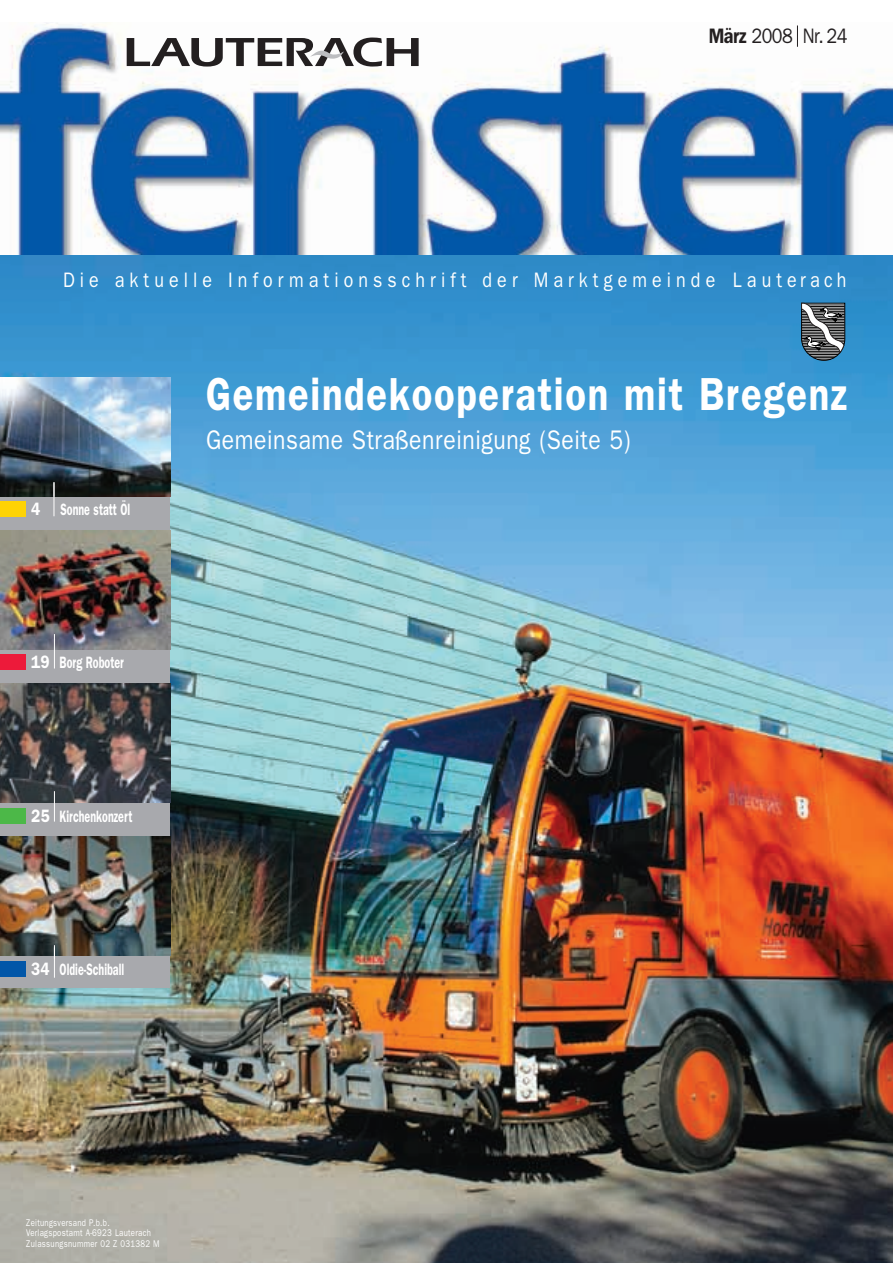
<style>
.page{position:relative;width:893px;height:1263px;background:#fff}
.page>*{position:absolute;margin:0;border:0;box-sizing:border-box;transform-origin:0 0}
.t1{font:600 46.5px "Franklin Gothic";letter-spacing:.045em;color:#fff;scale:.82 1}
.t2{font:27px "Franklin Gothic";letter-spacing:.025em;color:#fff;scale:.85 1}
.t3{font:21px "Franklin Gothic";letter-spacing:.285em;color:#fff;scale:.85 1}
.t4{font:21px "Franklin Gothic";letter-spacing:-.03em;color:#231f20;scale:.85 1}
.t5{font:600 16.5px "Franklin Gothic";color:#fff;scale:.65 1}
.t6{font:9.75px/10.5px "Franklin Gothic";letter-spacing:.035em;color:#fff;scale:.8 1}
.s1{font-weight:600}
.s2{font-size:18px}
</style>
<div class="page">
<img style="left:0;top:254px;width:893px;height:1009px">
<div style="left:0;top:378px;width:170px;height:610px;background:#a8a9ad"></div>
<svg style="left:0;top:23px;width:893px;height:231px"></svg>
<svg style="left:797px;top:26px;width:1px;height:21px"></svg>
<img style="left:0;top:378px;width:170px;height:119px">
<img style="left:0;top:531px;width:170px;height:119px">
<img style="left:0;top:683px;width:170px;height:119px">
<hr style="left:54px;top:634px;width:1px;height:34px;background:#fff">
<svg style="left:54px;top:791px;width:1px;height:31px"></svg>
<img style="left:0;top:837px;width:170px;height:119px">
<hr style="left:54px;top:947px;width:1px;height:31px;background:#fff">
<hr style="left:54px;top:482px;width:1px;height:34px;background:#fff">
<svg style="left:127px;top:38px;width:292px;height:29px"></svg>
<svg style="left:801px;top:303px;width:44px;height:58px;background:#697177"></svg>
<div style="left:0;top:502px;width:26px;height:15px;background:#fed304"></div>
<div style="left:0;top:655px;width:26px;height:15px;background:#ed1a3a"></div>
<div style="left:0;top:808px;width:26px;height:15px;background:#4cb848"></div>
<div style="left:0;top:961px;width:26px;height:15px;background:#0156a8"></div>
<svg style="left:54px;top:482px;width:1px;height:15px"></svg>
<h3 class="t4" style="left:709px;top:29px;width:165px"><span class="s1">März</span> 2008 Nr. 24</h3>
<h3 class="t3" style="left:63px;top:273px;width:923px">Die aktuelle Informationsschrift der Marktgemeinde Lauterach</h3>
<h3 class="t5" style="left:31px;top:504px;width:154px"><span class="s2">4</span> Sonne statt Öl</h3>
<h3 class="t5" style="left:31px;top:657px;width:144px"><span class="s2">19</span> Borg Roboter</h3>
<h3 class="t5" style="left:31px;top:810px;width:157px"><span class="s2">25</span> Kirchenkonzert</h3>
<h3 class="t5" style="left:31px;top:963px;width:145px"><span class="s2">34</span> Oldie-Schiball</h3>
<h1 class="t1" style="left:206px;top:378px;width:783px">Gemeindekooperation mit Bregenz</h1>
<h2 class="t2" style="left:206px;top:430px;width:501px">Gemeinsame Straßenreinigung (Seite 5)</h2>
<p class="t6" style="left:26px;top:1218px;width:168px">Zeitungsversand P.b.b.<br>Verlagspostamt A-6923 Lauterach<br>Zulassungsnummer 02 Z 031382 M</p>
</div>
